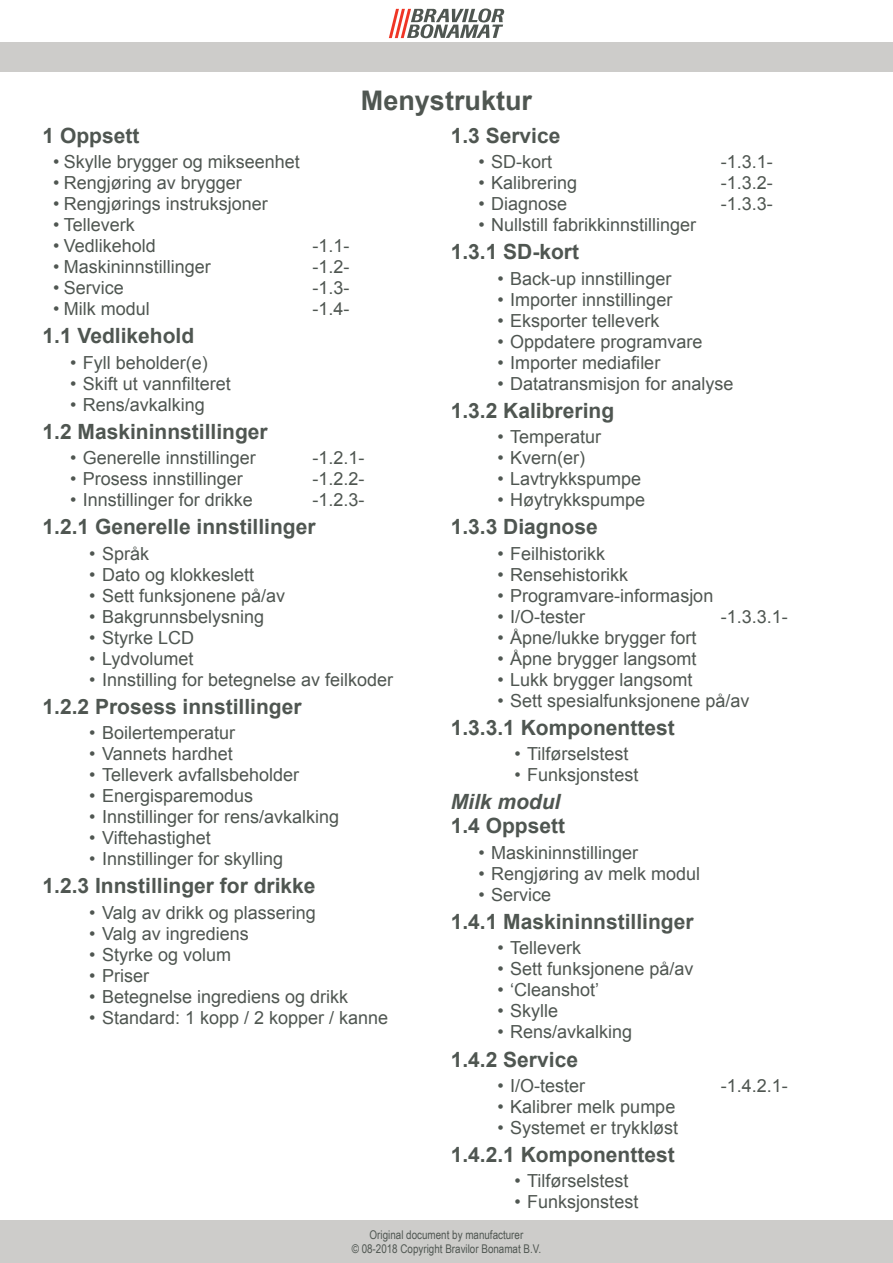
<style>
.page{position:relative;width:893px;height:1263px;background:#fff}
.page>*{position:absolute;margin:0;border:0;box-sizing:border-box;transform-origin:0 0}
.t1{font:700 27px "Arial";color:#4f5651}
.t2{font:700 21px/24px "Arial";color:#4f5651}
.t3{font:18px "Arial";color:#4f5651}
.t4{font:12px/14.4px "Arial Narrow";color:#4f5651;text-align:center}
.s1{font-style:italic}
</style>
<div class="page">
<div style="left:0;top:1220px;width:893px;height:43px;background:#cdccca"></div>
<div style="left:0;top:43px;width:893px;height:29px;background:#cdccca"></div>
<svg style="left:389px;top:8px;width:115px;height:30px"></svg>
<h1 class="t1" style="left:361px;top:82px;width:173px">Menystruktur</h1>
<p class="t2" style="left:43px;top:124px;width:98px">1 Oppsett</p>
<p class="t3" style="left:53px;top:150px;width:248px">• Skylle brygger og mikseenhet</p>
<p class="t3" style="left:53px;top:171px;width:190px">• Rengjøring av brygger</p>
<p class="t3" style="left:53px;top:192px;width:216px">• Rengjørings instruksjoner</p>
<p class="t3" style="left:53px;top:213px;width:83px">• Telleverk</p>
<p class="t3" style="left:53px;top:234px;width:104px">• Vedlikehold</p>
<p class="t3" style="left:313px;top:234px;width:39px">-1.1-</p>
<p class="t3" style="left:53px;top:255px;width:159px">• Maskininnstillinger</p>
<p class="t3" style="left:313px;top:255px;width:39px">-1.2-</p>
<p class="t3" style="left:53px;top:276px;width:72px">• Service</p>
<p class="t3" style="left:313px;top:276px;width:39px">-1.3-</p>
<p class="t3" style="left:53px;top:297px;width:98px">• Milk modul</p>
<p class="t3" style="left:313px;top:297px;width:39px">-1.4-</p>
<p class="t2" style="left:43px;top:325px;width:153px">1.1 Vedlikehold</p>
<p class="t3" style="left:70px;top:350px;width:139px">• Fyll beholder(e)</p>
<p class="t3" style="left:70px;top:371px;width:162px">• Skift ut vannfilteret</p>
<p class="t3" style="left:70px;top:392px;width:136px">• Rens/avkalking</p>
<p class="t2" style="left:43px;top:420px;width:227px">1.2 Maskininnstillinger</p>
<p class="t3" style="left:70px;top:446px;width:187px">• Generelle innstillinger</p>
<p class="t3" style="left:313px;top:446px;width:54px">-1.2.1-</p>
<p class="t3" style="left:70px;top:467px;width:174px">• Prosess innstillinger</p>
<p class="t3" style="left:313px;top:467px;width:54px">-1.2.2-</p>
<p class="t3" style="left:70px;top:488px;width:184px">• Innstillinger for drikke</p>
<p class="t3" style="left:313px;top:488px;width:54px">-1.2.3-</p>
<p class="t2" style="left:43px;top:516px;width:275px">1.2.1 Generelle innstillinger</p>
<p class="t3" style="left:89px;top:541px;width:61px">• Språk</p>
<p class="t3" style="left:89px;top:562px;width:166px">• Dato og klokkeslett</p>
<p class="t3" style="left:89px;top:583px;width:197px">• Sett funksjonene på/av</p>
<p class="t3" style="left:89px;top:604px;width:176px">• Bakgrunnsbelysning</p>
<p class="t3" style="left:89px;top:625px;width:106px">• Styrke LCD</p>
<p class="t3" style="left:89px;top:646px;width:106px">• Lydvolumet</p>
<p class="t3" style="left:89px;top:667px;width:305px">• Innstilling for betegnelse av feilkoder</p>
<p class="t2" style="left:43px;top:695px;width:261px">1.2.2 Prosess innstillinger</p>
<p class="t3" style="left:89px;top:721px;width:147px">• Boilertemperatur</p>
<p class="t3" style="left:89px;top:742px;width:145px">• Vannets hardhet</p>
<p class="t3" style="left:89px;top:763px;width:211px">• Telleverk avfallsbeholder</p>
<p class="t3" style="left:89px;top:784px;width:165px">• Energisparemodus</p>
<p class="t3" style="left:89px;top:805px;width:251px">• Innstillinger for rens/avkalking</p>
<p class="t3" style="left:89px;top:826px;width:123px">• Viftehastighet</p>
<p class="t3" style="left:89px;top:847px;width:195px">• Innstillinger for skylling</p>
<p class="t2" style="left:43px;top:875px;width:275px">1.2.3 Innstillinger for drikke</p>
<p class="t3" style="left:89px;top:901px;width:228px">• Valg av drikk og plassering</p>
<p class="t3" style="left:89px;top:922px;width:161px">• Valg av ingrediens</p>
<p class="t3" style="left:89px;top:943px;width:143px">• Styrke og volum</p>
<p class="t3" style="left:89px;top:964px;width:61px">• Priser</p>
<p class="t3" style="left:89px;top:985px;width:260px">• Betegnelse ingrediens og drikk</p>
<p class="t3" style="left:89px;top:1006px;width:300px">• Standard: 1 kopp / 2 kopper / kanne</p>
<p class="t2" style="left:451px;top:124px;width:111px">1.3 Service</p>
<p class="t3" style="left:478px;top:150px;width:75px">• SD-kort</p>
<p class="t3" style="left:721px;top:150px;width:54px">-1.3.1-</p>
<p class="t3" style="left:478px;top:171px;width:100px">• Kalibrering</p>
<p class="t3" style="left:721px;top:171px;width:54px">-1.3.2-</p>
<p class="t3" style="left:478px;top:192px;width:90px">• Diagnose</p>
<p class="t3" style="left:721px;top:192px;width:54px">-1.3.3-</p>
<p class="t3" style="left:478px;top:213px;width:219px">• Nullstill fabrikkinnstillinger</p>
<p class="t2" style="left:451px;top:241px;width:130px">1.3.1 SD-kort</p>
<p class="t3" style="left:497px;top:266px;width:175px">• Back-up innstillinger</p>
<p class="t3" style="left:497px;top:287px;width:176px">• Importer innstillinger</p>
<p class="t3" style="left:497px;top:308px;width:163px">• Eksporter telleverk</p>
<p class="t3" style="left:497px;top:329px;width:206px">• Oppdatere programvare</p>
<p class="t3" style="left:497px;top:350px;width:164px">• Importer mediafiler</p>
<p class="t3" style="left:497px;top:371px;width:237px">• Datatransmisjon for analyse</p>
<p class="t2" style="left:451px;top:399px;width:165px">1.3.2 Kalibrering</p>
<p class="t3" style="left:497px;top:425px;width:105px">• Temperatur</p>
<p class="t3" style="left:497px;top:446px;width:89px">• Kvern(er)</p>
<p class="t3" style="left:497px;top:467px;width:145px">• Lavtrykkspumpe</p>
<p class="t3" style="left:497px;top:488px;width:149px">• Høytrykkspumpe</p>
<p class="t2" style="left:451px;top:516px;width:149px">1.3.3 Diagnose</p>
<p class="t3" style="left:497px;top:541px;width:109px">• Feilhistorikk</p>
<p class="t3" style="left:497px;top:562px;width:132px">• Rensehistorikk</p>
<p class="t3" style="left:497px;top:583px;width:217px">• Programvare-informasjon</p>
<p class="t3" style="left:497px;top:604px;width:89px">• I/O-tester</p>
<p class="t3" style="left:721px;top:604px;width:69px">-1.3.3.1-</p>
<p class="t3" style="left:497px;top:625px;width:200px">• Åpne/lukke brygger fort</p>
<p class="t3" style="left:497px;top:646px;width:200px">• Åpne brygger langsomt</p>
<p class="t3" style="left:497px;top:667px;width:196px">• Lukk brygger langsomt</p>
<p class="t3" style="left:497px;top:688px;width:253px">• Sett spesialfunksjonene på/av</p>
<p class="t2" style="left:451px;top:716px;width:226px">1.3.3.1 Komponenttest</p>
<p class="t3" style="left:514px;top:742px;width:116px">• Tilførselstest</p>
<p class="t3" style="left:514px;top:763px;width:125px">• Funksjonstest</p>
<p class="t2" style="left:451px;top:791px;width:116px"><span class="s1">Milk modul<br></span>1.4 Oppsett</p>
<p class="t3" style="left:478px;top:841px;width:161px">• Maskininnstillinger</p>
<p class="t3" style="left:478px;top:862px;width:223px">• Rengjøring av melk modul</p>
<p class="t3" style="left:478px;top:883px;width:74px">• Service</p>
<p class="t2" style="left:451px;top:910px;width:244px">1.4.1 Maskininnstillinger</p>
<p class="t3" style="left:497px;top:936px;width:85px">• Telleverk</p>
<p class="t3" style="left:497px;top:957px;width:197px">• Sett funksjonene på/av</p>
<p class="t3" style="left:497px;top:978px;width:103px">• ‘Cleanshot’</p>
<p class="t3" style="left:497px;top:999px;width:62px">• Skylle</p>
<p class="t3" style="left:497px;top:1020px;width:136px">• Rens/avkalking</p>
<p class="t2" style="left:451px;top:1048px;width:129px">1.4.2 Service</p>
<p class="t3" style="left:497px;top:1074px;width:89px">• I/O-tester</p>
<p class="t3" style="left:721px;top:1074px;width:69px">-1.4.2.1-</p>
<p class="t3" style="left:497px;top:1095px;width:179px">• Kalibrer melk pumpe</p>
<p class="t3" style="left:497px;top:1116px;width:182px">• Systemet er trykkløst</p>
<p class="t2" style="left:451px;top:1143px;width:226px">1.4.2.1 Komponenttest</p>
<p class="t3" style="left:514px;top:1169px;width:116px">• Tilførselstest</p>
<p class="t3" style="left:514px;top:1190px;width:125px">• Funksjonstest</p>
<p class="t4" style="left:352px;top:1227px;width:191px">Original document by manufacturer<br>© 08-2018 Copyright Bravilor Bonamat B.V.</p>
</div>
